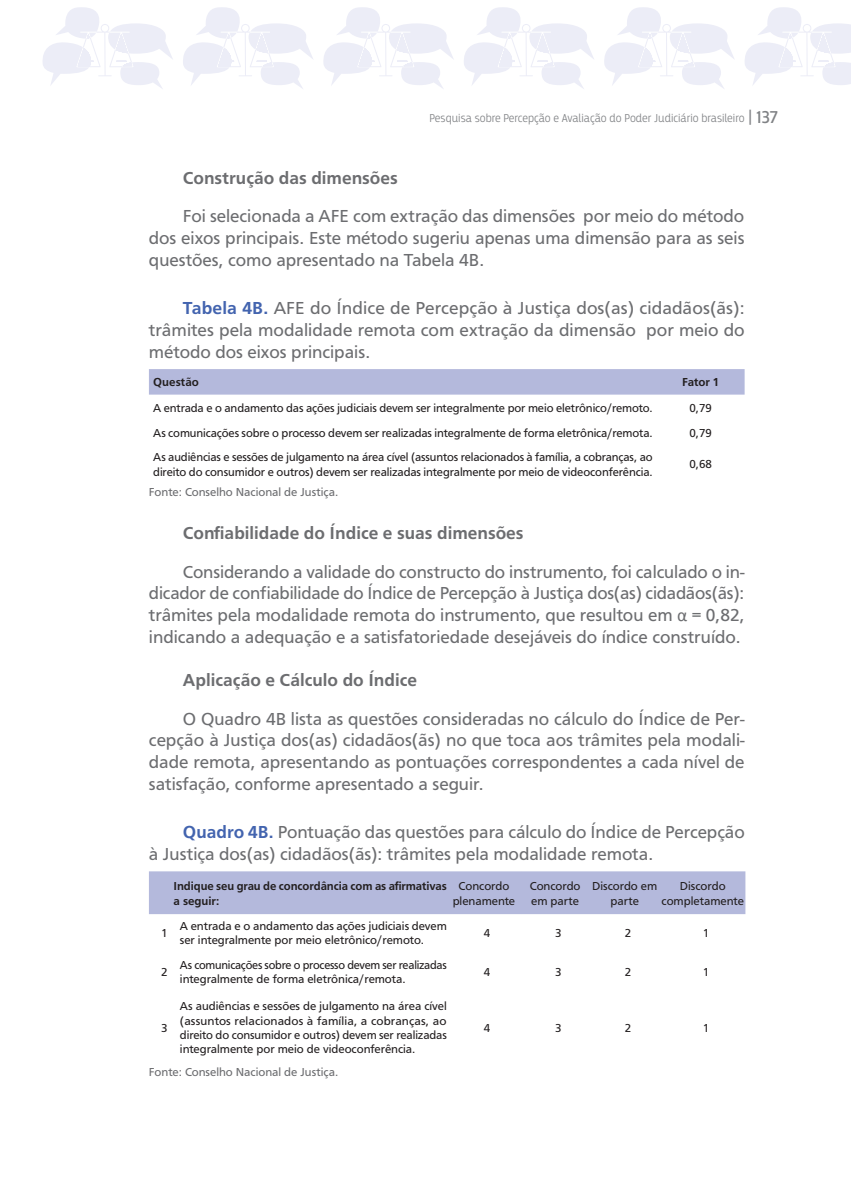
<style>
.page{position:relative;width:851px;height:1191px;background:#fff}
.page>*{position:absolute;margin:0;border:0;box-sizing:border-box;transform-origin:0 0}
.TextoCorrido{font:18px/21.6px "Carto Gothic Std";color:#6c6d70;text-align:justify}
.Titulo_Tabela{font:18px/21.6px "Carto Gothic Std";color:#6c6d70;text-align:justify}
.Titulo_Quadro{font:18px/21.6px "Carto Gothic Std";color:#6c6d70}
.TextoCorrido-2{font:700 18px "Carto Gothic Std";color:#6c6d70}
.Tabela_texto_Coluna1{font:12px/14.4px "Carto Gothic Std";letter-spacing:-.01em;color:#231f20}
.Tabela_Texto{font:12px/14.4px "Carto Gothic Std";color:#231f20;text-align:center}
.Fontes_1_2{font:12px "Carto Gothic Std";color:#6c6d70}
.t1{font:300 12px "Breakers";color:#808285}
.Tabela_Cabecalho_Col{font:700 12px/14.4px "Carto Gothic Std";letter-spacing:-.01em;color:#231f20}
.Tabela_Cabecalho{font:700 12px "Carto Gothic Std";letter-spacing:-.01em;color:#231f20}
.s1{font-weight:400;font-size:18px}
.s2{font-weight:700;color:#4364af}
.s3{font-family:"Calibri"}
</style>
<div class="page">
<svg style="left:745px;top:7px;width:105px;height:78px"></svg>
<svg style="left:604px;top:7px;width:130px;height:82px"></svg>
<svg style="left:464px;top:7px;width:130px;height:82px"></svg>
<svg style="left:323px;top:7px;width:130px;height:81px"></svg>
<svg style="left:183px;top:7px;width:130px;height:82px"></svg>
<svg style="left:43px;top:7px;width:130px;height:82px"></svg>
<div style="left:149px;top:369px;width:595px;height:25px;background:#b4b9dc"></div>
<div style="left:149px;top:871px;width:596px;height:43px;background:#b4b9dc"></div>
<p class="t1" style="left:429px;top:111px;width:350px">Pesquisa sobre Percepção e Avaliação do Poder Judiciário brasileiro <span class="s1">| 137</span></p>
<p class="TextoCorrido-2" style="left:183px;top:167px;width:216px">Construção das dimensões</p>
<p class="TextoCorrido" style="left:149px;top:206px;width:597px;text-indent:34px">Foi selecionada a AFE com extração das dimensões por meio do método dos eixos principais. Este método sugeriu apenas uma dimensão para as seis questões, como apresentado na Tabela 4B.</p>
<p class="Titulo_Tabela" style="left:149px;top:298px;width:597px;text-indent:34px"><span class="s2">Tabela 4B.</span> AFE do Índice de Percepção à Justiça dos(as) cidadãos(ãs): trâmites pela modalidade remota com extração da dimensão por meio do método dos eixos principais.</p>
<p class="Tabela_Cabecalho_Col" style="left:153px;top:375px;width:47px">Questão</p>
<p class="Tabela_Cabecalho" style="left:682px;top:375px;width:39px">Fator 1</p>
<p class="Tabela_texto_Coluna1" style="left:153px;top:401px;width:501px">A entrada e o andamento das ações judiciais devem ser integralmente por meio eletrônico/remoto.</p>
<p class="Tabela_Texto" style="left:689px;top:401px;width:24px">0,79</p>
<p class="Tabela_texto_Coluna1" style="left:153px;top:426px;width:501px">As comunicações sobre o processo devem ser realizadas integralmente de forma eletrônica/remota.</p>
<p class="Tabela_Texto" style="left:689px;top:426px;width:24px">0,79</p>
<p class="Tabela_texto_Coluna1" style="left:153px;top:450px;width:501px">As audiências e sessões de julgamento na área cível (assuntos relacionados à família, a cobranças, ao direito do consumidor e outros) devem ser realizadas integralmente por meio de videoconferência.</p>
<p class="Tabela_Texto" style="left:689px;top:457px;width:24px">0,68</p>
<p class="Fontes_1_2" style="left:149px;top:485px;width:191px">Fonte: Conselho Nacional de Justiça.</p>
<p class="TextoCorrido-2" style="left:183px;top:523px;width:342px">Confiabilidade do Índice e suas dimensões</p>
<p class="TextoCorrido" style="left:149px;top:561px;width:597px;text-indent:34px">Considerando a validade do constructo do instrumento, foi calculado o in&shy;dicador de confiabilidade do Índice de Percepção à Justiça dos(as) cidadãos(ãs): trâmites pela modalidade remota do instrumento, que resultou em <span class="s3">α</span> = 0,82, indicando a adequação e a satisfatoriedade desejáveis do índice construído.</p>
<p class="TextoCorrido-2" style="left:183px;top:669px;width:236px">Aplicação e Cálculo do Índice</p>
<p class="TextoCorrido" style="left:149px;top:708px;width:597px;text-indent:34px">O Quadro 4B lista as questões consideradas no cálculo do Índice de Per&shy;cepção à Justiça dos(as) cidadãos(ãs) no que toca aos trâmites pela modali&shy;dade remota, apresentando as pontuações correspondentes a cada nível de satisfação, conforme apresentado a seguir.</p>
<p class="Titulo_Quadro" style="left:149px;top:821px;width:597px;text-indent:34px"><span class="s2">Quadro 4B.</span> Pontuação das questões para cálculo do Índice de Percepção à Justiça dos(as) cidadãos(ãs): trâmites pela modalidade remota.</p>
<p class="Tabela_Cabecalho_Col" style="left:173px;top:879px;width:275px">Indique seu grau de concordância com as afirmativas a seguir:</p>
<p class="Tabela_Texto" style="left:452px;top:879px;width:64px">Concordo plenamente</p>
<p class="Tabela_Texto" style="left:529px;top:879px;width:52px;text-align:left">Concordo em parte</p>
<p class="Tabela_Texto" style="left:592px;top:879px;width:66px">Discordo em parte</p>
<p class="Tabela_Texto" style="left:661px;top:879px;width:84px">Discordo completamente</p>
<p class="Tabela_Texto" style="left:161px;top:925px;width:8px">1</p>
<p class="Tabela_texto_Coluna1" style="left:180px;top:918px;width:268px">A entrada e o andamento das ações judiciais devem ser integralmente por meio eletrônico/remoto.</p>
<p class="Tabela_Texto" style="left:484px;top:925px;width:8px">4</p>
<p class="Tabela_Texto" style="left:555px;top:925px;width:8px">3</p>
<p class="Tabela_Texto" style="left:624px;top:925px;width:8px">2</p>
<p class="Tabela_Texto" style="left:702px;top:925px;width:8px">1</p>
<p class="Tabela_Texto" style="left:161px;top:964px;width:8px">2</p>
<p class="Tabela_texto_Coluna1" style="left:180px;top:957px;width:268px">As comunicações sobre o processo devem ser realizadas integralmente de forma eletrônica/remota.</p>
<p class="Tabela_Texto" style="left:484px;top:964px;width:8px">4</p>
<p class="Tabela_Texto" style="left:555px;top:964px;width:8px">3</p>
<p class="Tabela_Texto" style="left:624px;top:964px;width:8px">2</p>
<p class="Tabela_Texto" style="left:702px;top:964px;width:8px">1</p>
<p class="Tabela_Texto" style="left:161px;top:1020px;width:8px">3</p>
<p class="Tabela_texto_Coluna1" style="left:180px;top:999px;width:268px;text-align:justify">As audiências e sessões de julgamento na área cível (assuntos relacionados à família, a cobranças, ao direito do consumidor e outros) devem ser realizadas integralmente por meio de videoconferência.</p>
<p class="Tabela_Texto" style="left:484px;top:1020px;width:8px">4</p>
<p class="Tabela_Texto" style="left:555px;top:1020px;width:8px">3</p>
<p class="Tabela_Texto" style="left:624px;top:1020px;width:8px">2</p>
<p class="Tabela_Texto" style="left:702px;top:1020px;width:8px">1</p>
<p class="Fontes_1_2" style="left:149px;top:1065px;width:191px">Fonte: Conselho Nacional de Justiça.</p>
</div>
